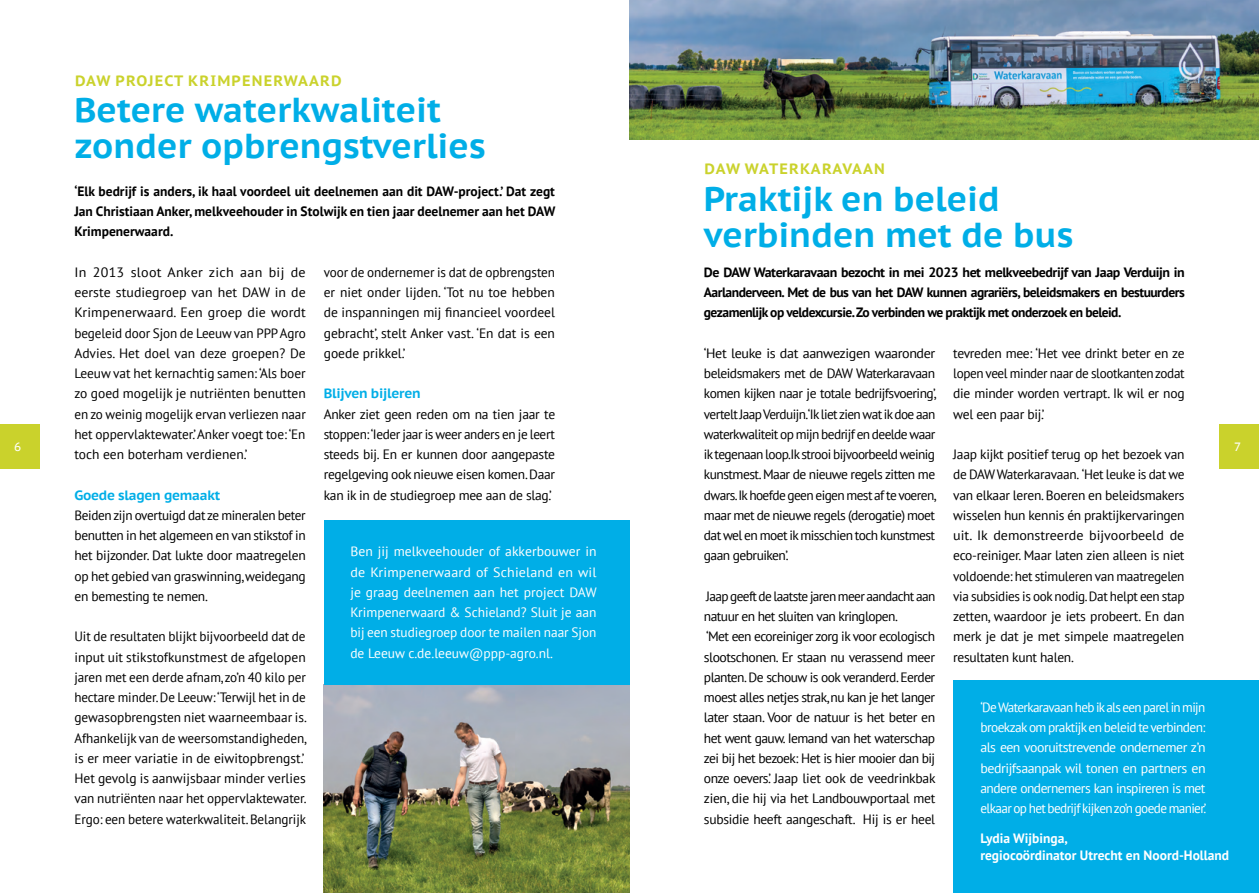
<style>
.page{position:relative;width:1259px;height:893px;background:#fff}
.page>*{position:absolute;margin:0;border:0;box-sizing:border-box;transform-origin:0 0}
.t1{font:700 34.5px/36px "PT Sans Caption";color:#00aee7}
.t2{font:700 15px "PT Sans Caption";letter-spacing:.08em;color:#cad22c}
.t3{font:700 15px "PT Sans Caption";letter-spacing:.05em;color:#cad22c}
.t4{font:13.5px/20.2px "PT Sans";letter-spacing:-.02em;color:#000;text-align:justify}
.t5{font:13.5px/20.2px "PT Sans";letter-spacing:-.02em;color:#000;text-align:justify;scale:1.04 1}
.t6{font:13.5px/20.2px "PT Sans";letter-spacing:-.04em;color:#000}
.t7{font:13.5px/20.2px "PT Sans";letter-spacing:-.04em;color:#fff;text-align:justify}
.t8{font:700 13.5px/20.2px "PT Sans";letter-spacing:-.04em;color:#000;text-align:justify}
.t9{font:700 13.5px/17.2px "PT Sans";color:#fff}
.t10{font:700 13.5px "PT Sans Caption";letter-spacing:-.02em;color:#00aee7}
.t11{font:12px "PT Sans Caption";color:#fff}
</style>
<div class="page">
<div style="left:953px;top:680px;width:306px;height:213px;background:#00aee7"></div>
<div style="left:0;top:424px;width:39px;height:45px;background:#cad22c"></div>
<div style="left:1219px;top:424px;width:40px;height:45px;background:#cad22c"></div>
<img style="left:629px;top:0;width:630px;height:139px">
<img style="left:324px;top:684px;width:305px;height:209px">
<div style="left:324px;top:520px;width:305px;height:164px;background:#00aee7"></div>
<p class="t2" style="left:75px;top:70px;width:268px">DAW PROJECT KRIMPENERWAARD</p>
<h1 class="t1" style="left:74px;top:91px;width:413px">Betere waterkwaliteit zonder opbrengstverlies</h1>
<p class="t8" style="left:74px;top:181px;width:482px">‘Elk bedrijf is anders, ik haal voordeel uit deelnemen aan dit DAW-project.’ Dat zegt Jan Christiaan Anker, melkveehouder in Stolwijk en tien jaar deelnemer aan het DAW Krimpenerwaard.</p>
<p class="t3" style="left:704px;top:159px;width:182px">DAW WATERKARAVAAN</p>
<h1 class="t1" style="left:704px;top:180px;width:371px">Praktijk en beleid verbinden met de bus</h1>
<p class="t8" style="left:704px;top:262px;width:482px">De DAW Waterkaravaan bezocht in mei 2023 het melkveebedrijf van Jaap Verduijn in Aarlanderveen. Met de bus van het DAW kunnen agrariërs, beleidsmakers en bestuurders gezamenlijk op veldexcursie. Zo verbinden we praktijk met onderzoek en beleid.</p>
<p class="t5" style="left:704px;top:343px;width:225px">‘Het leuke is dat aanwezigen waaronder beleidsmakers met de DAW Waterkaravaan komen kijken naar je totale bedrijfsvoering’, vertelt Jaap Verduijn.‘Ik liet zien wat ik doe aan waterkwaliteit op mijn bedrijf en deelde waar ik tegenaan loop.Ik strooi bijvoorbeeld weinig kunstmest. Maar de nieuwe regels zitten me dwars.Ik hoefde geen eigen mest af te voeren, maar met de nieuwe regels (derogatie) moet dat wel en moet ik misschien toch kunstmest gaan gebruiken’.</p>
<p class="t6" style="left:704px;top:586px;width:233px">Jaap geeft de laatste jaren meer aandacht aan natuur en het sluiten van kringlopen.<br>‘Met een ecoreiniger zorg ik voor ecologisch slootschonen. Er staan nu verassend meer planten. De schouw is ook veranderd. Eerder moest alles netjes strak, nu kan je het langer later staan. Voor de natuur is het beter en het went gauw. Iemand van het waterschap zei bij het bezoek: Het is hier mooier dan bij onze oevers.’ Jaap liet ook de veedrinkbak zien, die hij via het Landbouwportaal met subsidie heeft aangeschaft. Hij is er heel</p>
<p class="t5" style="left:74px;top:262px;width:224px">In 2013 sloot Anker zich aan bij de eerste studiegroep van het DAW in de Krimpenerwaard. Een groep die wordt begeleid door Sjon de Leeuw van PPP Agro Advies. Het doel van deze groepen? De Leeuw vat het kernachtig samen: ‘Als boer zo goed mogelijk je nutriënten benutten en zo weinig mogelijk ervan verliezen naar het oppervlaktewater.’ Anker voegt toe: ‘En toch een boterham verdienen.’</p>
<p class="t10" style="left:74px;top:486px;width:147px">Goede slagen gemaakt</p>
<p class="t4" style="left:74px;top:505px;width:233px">Beiden zijn overtuigd dat ze mineralen beter benutten in het algemeen en van stikstof in het bijzonder. Dat lukte door maatregelen op het gebied van graswinning, weidegang en bemesting te nemen.</p>
<p class="t4" style="left:74px;top:626px;width:234px;text-align:left">Uit de resultaten blijkt bijvoorbeeld dat de input uit stikstofkunstmest de afgelopen jaren met een derde afnam, zo’n 40 kilo per hectare minder. De Leeuw: ‘Terwijl het in de gewasopbrengsten niet waarneembaar is.<br>Afhankelijk van de weersomstandigheden, is er meer variatie in de eiwitopbrengst.’ Het gevolg is aanwijsbaar minder verlies van nutriënten naar het oppervlaktewater.<br>Ergo: een betere waterkwaliteit. Belangrijk</p>
<p class="t4" style="left:324px;top:262px;width:233px">voor de ondernemer is dat de opbrengsten er niet onder lijden. ‘Tot nu toe hebben de inspanningen mij financieel voordeel gebracht’, stelt Anker vast. ‘En dat is een goede prikkel.’</p>
<p class="t10" style="left:324px;top:384px;width:98px">Blijven bijleren</p>
<p class="t4" style="left:324px;top:403px;width:233px">Anker ziet geen reden om na tien jaar te stoppen: ‘Ieder jaar is weer anders en je leert steeds bij. En er kunnen door aangepaste regelgeving ook nieuwe eisen komen. Daar kan ik in de studiegroep mee aan de slag.’</p>
<p class="t4" style="left:953px;top:343px;width:233px">tevreden mee: ‘Het vee drinkt beter en ze lopen veel minder naar de slootkanten zodat die minder worden vertrapt. Ik wil er nog wel een paar bij.’</p>
<p class="t4" style="left:953px;top:444px;width:233px">Jaap kijkt positief terug op het bezoek van de DAW Waterkaravaan. ‘Het leuke is dat we van elkaar leren. Boeren en beleidsmakers wisselen hun kennis én praktijkervaringen uit. Ik demonstreerde bijvoorbeeld de eco-reiniger. Maar laten zien alleen is niet voldoende: het stimuleren van maatregelen via subsidies is ook nodig. Dat helpt een stap zetten, waardoor je iets probeert. En dan merk je dat je met simpele maatregelen resultaten kunt halen.</p>
<p class="t7" style="left:980px;top:697px;width:227px">‘De Waterkaravaan heb ik als een parel in mijn broekzak om praktijk en beleid te verbinden: als een vooruitstrevende ondernemer z’n bedrijfsaanpak wil tonen en partners en andere ondernemers kan inspireren is met elkaar op het bedrijf kijken zo’n goede manier.’</p>
<p class="t9" style="left:980px;top:829px;width:250px">Lydia Wijbinga,<br>regiocoördinator Utrecht en Noord-Holland</p>
<p class="t11" style="left:14px;top:439px;width:9px">6</p>
<p class="t11" style="left:1234px;top:439px;width:9px">7</p>
<p class="t7" style="left:350px;top:541px;width:248px">Ben jij melkveehouder of akkerbouwer in de Krimpenerwaard of Schieland en wil je graag deelnemen aan het project DAW Krimpenerwaard &amp; Schieland? Sluit je aan bij een studiegroep door te mailen naar Sjon de Leeuw c.de.leeuw@ppp-agro.nl.</p>
</div>
